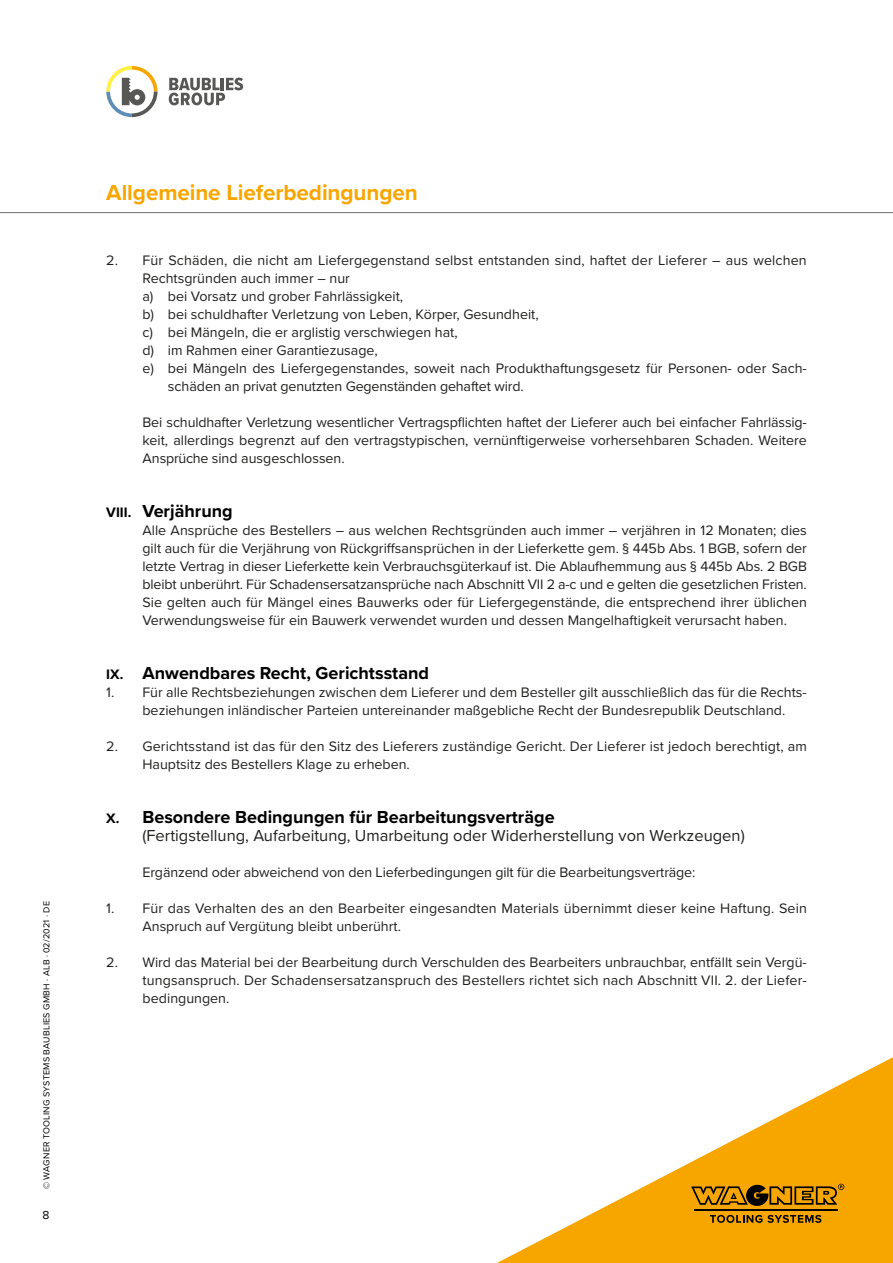
<style>
.page{position:relative;width:893px;height:1263px;background:#fff}
.page>*{position:absolute;margin:0;border:0;box-sizing:border-box;transform-origin:0 0}
.t1{font:700 22.5px "Proxima Nova";letter-spacing:-.005em;color:#f7a600}
.t2{font:700 18px "Proxima Nova";color:#000}
.t3{font:16.5px "Proxima Nova";color:#20201f}
.t4{font:14.25px/18px "Proxima Nova";color:#20201f;text-align:justify}
.t5{font:12px "Proxima Nova";color:#000}
.t6{font:9px "Proxima Nova";letter-spacing:.03em;color:#000}
.s1{font-size:14.25px}
</style>
<div class="page">
<svg style="left:497px;top:1057px;width:396px;height:206px"></svg>
<svg style="left:106px;top:66px;width:52px;height:51px"></svg>
<svg style="left:169px;top:78px;width:74px;height:27px"></svg>
<hr style="left:0;top:212px;width:893px;height:1px;background:#706f6f">
<hr style="left:694px;top:1209px;width:143px;height:2px;background:#000">
<svg style="left:691px;top:1184px;width:153px;height:23px;background:#a66f00"></svg>
<svg style="left:710px;top:1215px;width:111px;height:8px"></svg>
<p class="t6" style="left:40px;top:1189px;width:289px;rotate:-90deg">© WAGNER TOOLING SYSTEMS BAUBLIES GMBH ⋅ ALB ⋅ 02/2021 ⋅ DE</p>
<p class="t5" style="left:43px;top:1206px;width:8px">8</p>
<h1 class="t1" style="left:106px;top:176px;width:313px">Allgemeine Lieferbedingungen</h1>
<p class="t4" style="left:106px;top:251px;width:702px">2. Für Schäden, die nicht am Liefergegenstand selbst entstanden sind, haftet der Lieferer – aus welchen</p>
<p class="t4" style="left:142px;top:269px;width:209px">Rechtsgründen auch immer – nur</p>
<p class="t4" style="left:142px;top:287px;width:262px">a) bei Vorsatz und grober Fahrlässigkeit,</p>
<p class="t4" style="left:142px;top:305px;width:398px">b) bei schuldhafter Verletzung von Leben, Körper, Gesundheit,</p>
<p class="t4" style="left:142px;top:323px;width:317px">c) bei Mängeln, die er arglistig verschwiegen hat,</p>
<p class="t4" style="left:142px;top:341px;width:237px">d) im Rahmen einer Garantiezusage,</p>
<p class="t4" style="left:142px;top:359px;width:666px">e) bei Mängeln des Liefergegenstandes, soweit nach Produkthaftungsgesetz für Personen- oder Sach-</p>
<p class="t4" style="left:168px;top:377px;width:357px">schäden an privat genutzten Gegenständen gehaftet wird.</p>
<p class="t4" style="left:142px;top:413px;width:666px">Bei schuldhafter Verletzung wesentlicher Vertragspflichten haftet der Lieferer auch bei einfacher Fahrlässig&shy;keit, allerdings begrenzt auf den vertragstypischen, vernünftigerweise vorhersehbaren Schaden. Weitere Ansprüche sind ausgeschlossen.</p>
<p class="t2" style="left:106px;top:498px;width:128px"><span class="s1">VIII.</span> Verjährung</p>
<p class="t4" style="left:142px;top:521px;width:666px">Alle Ansprüche des Bestellers – aus welchen Rechtsgründen auch immer – verjähren in 12 Monaten; dies gilt auch für die Verjährung von Rückgriffsansprüchen in der Lieferkette gem. § 445b Abs. 1 BGB, sofern der letzte Vertrag in dieser Lieferkette kein Verbrauchsgüterkauf ist. Die Ablaufhemmung aus § 445b Abs. 2 BGB bleibt unberührt. Für Schadensersatzansprüche nach Abschnitt VII 2 a-c und e gelten die gesetzlichen Fristen.<br>Sie gelten auch für Mängel eines Bauwerks oder für Liefergegenstände, die entsprechend ihrer üblichen Verwendungsweise für ein Bauwerk verwendet wurden und dessen Mangelhaftigkeit verursacht haben.</p>
<p class="t2" style="left:106px;top:660px;width:324px"><span class="s1">IX.</span> Anwendbares Recht, Gerichtsstand</p>
<p class="t4" style="left:142px;top:683px;width:666px;text-indent:-36px">1. Für alle Rechtsbeziehungen zwischen dem Lieferer und dem Besteller gilt ausschließlich das für die Rechts&shy;beziehungen inländischer Parteien untereinander maßgebliche Recht der Bundesrepublik Deutschland.</p>
<p class="t4" style="left:142px;top:737px;width:666px;text-indent:-36px">2. Gerichtsstand ist das für den Sitz des Lieferers zuständige Gericht. Der Lieferer ist jedoch berechtigt, am<br>Hauptsitz des Bestellers Klage zu erheben.</p>
<p class="t2" style="left:106px;top:804px;width:450px"><span class="s1">X.</span> Besondere Bedingungen für Bearbeitungsverträge</p>
<p class="t3" style="left:142px;top:824px;width:604px">(Fertigstellung, Aufarbeitung, Umarbeitung oder Widerherstellung von Werkzeugen)</p>
<p class="t4" style="left:142px;top:863px;width:554px">Ergänzend oder abweichend von den Lieferbedingungen gilt für die Bearbeitungsverträge:</p>
<p class="t4" style="left:142px;top:899px;width:666px;text-indent:-36px">1. Für das Verhalten des an den Bearbeiter eingesandten Materials übernimmt dieser keine Haftung. Sein<br>Anspruch auf Vergütung bleibt unberührt.</p>
<p class="t4" style="left:142px;top:953px;width:666px;text-indent:-36px">2. Wird das Material bei der Bearbeitung durch Verschulden des Bearbeiters unbrauchbar, entfällt sein Vergü&shy;tungsanspruch. Der Schadensersatzanspruch des Bestellers richtet sich nach Abschnitt VII. 2. der Liefer&shy;bedingungen.</p>
</div>
